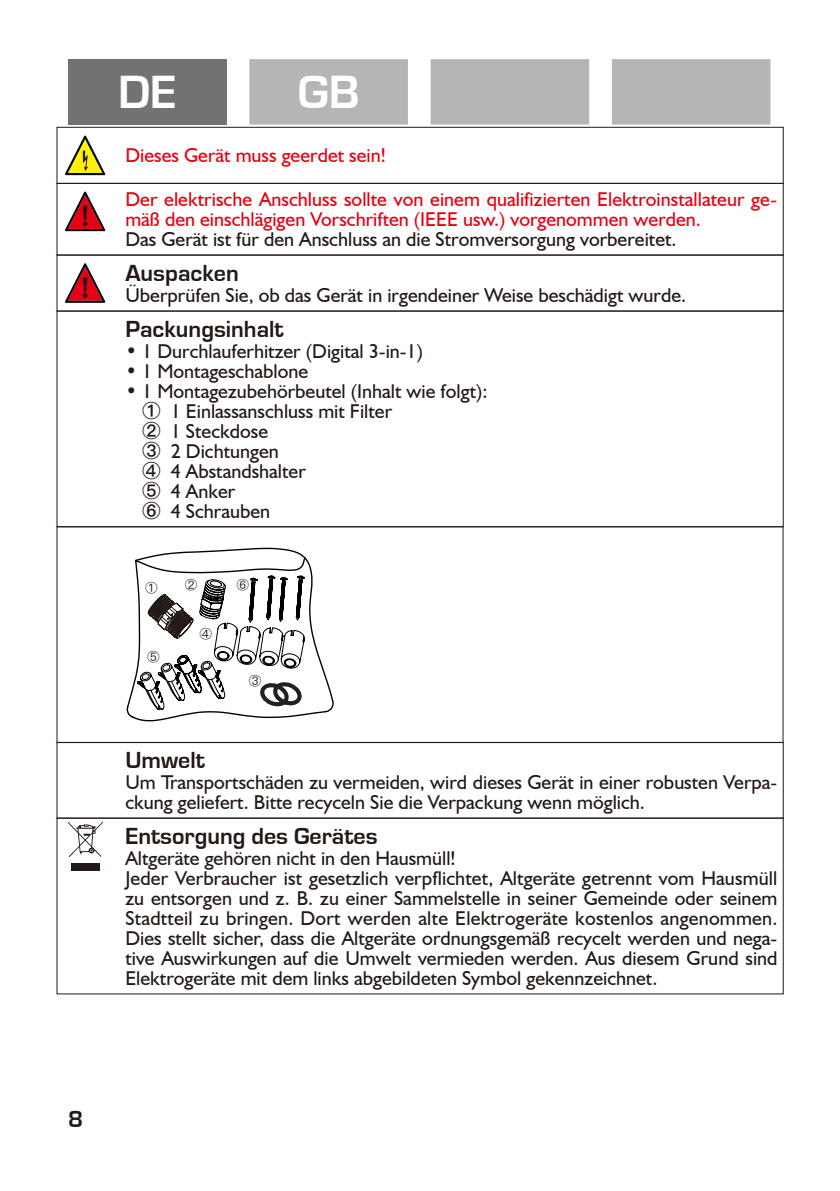
<style>
.page{position:relative;width:840px;height:1191px;background:#fff}
.page>*{position:absolute;margin:0;border:0;box-sizing:border-box;transform-origin:0 0}
.t1{font:700 48px "Eurostile";color:#fff}
.正文-标题{font:700 24px "Eurostile";color:#231916}
.正文{font:20px/20px "Humanist 521 BT";color:#231916}
.正文-红色{font:20px/20px "Humanist 521 BT";color:#e60013}
.正文-2{font:12px "Ping Fang HK";color:#231916}
.s1{font-family:"Ping Fang HK";font-weight:500;font-size:18px}
</style>
<div class="page">
<div style="left:68px;top:59px;width:158px;height:66px;background:#727272"></div>
<svg style="left:249px;top:59px;width:521px;height:66px;background:#bbbbbc"></svg>
<div style="left:57px;top:127px;width:726px;height:57px;border:1px solid #231916"></div>
<svg style="left:65px;top:136px;width:40px;height:39px"></svg>
<svg style="left:65px;top:263px;width:40px;height:40px"></svg>
<div style="left:57px;top:255px;width:726px;height:56px;border:1px solid #231916"></div>
<div style="left:57px;top:817px;width:726px;height:177px;border:1px solid #231916"></div>
<svg style="left:65px;top:192px;width:40px;height:39px"></svg>
<div style="left:57px;top:526px;width:725px;height:217px;border:1px solid #231916"></div>
<svg style="left:68px;top:821px;width:34px;height:36px"></svg>
<div style="left:71px;top:864px;width:29px;height:7px;background:#231916"></div>
<svg style="left:126px;top:547px;width:208px;height:175px"></svg>
<h1 class="t1" style="left:118px;top:66px;width:60px">DE</h1>
<h1 class="t1" style="left:298px;top:66px;width:63px">GB</h1>
<p class="正文-红色" style="left:125px;top:145px;width:262px">Dieses Gerät muss geerdet sein!</p>
<p class="正文-红色" style="left:125px;top:189px;width:653px">Der elektrische Anschluss sollte von einem qualifizierten Elektroinstallateur ge&shy;mäß den einschlägigen Vorschriften (IEEE usw.) vorgenommen werden.</p>
<p class="正文" style="left:125px;top:229px;width:552px">Das Gerät ist für den Anschluss an die Stromversorgung vorbereitet.</p>
<p class="正文-标题" style="left:125px;top:260px;width:115px">Auspacken</p>
<p class="正文" style="left:125px;top:285px;width:562px">Überprüfen Sie, ob das Gerät in irgendeiner Weise beschädigt wurde.</p>
<p class="正文-标题" style="left:125px;top:316px;width:160px">Packungsinhalt</p>
<p class="正文" style="left:125px;top:340px;width:299px">• 1 Durchlauferhitzer (Digital 3-in-1)</p>
<p class="正文" style="left:125px;top:360px;width:184px">• 1 Montageschablone</p>
<p class="正文" style="left:125px;top:380px;width:363px">• 1 Montagezubehörbeutel (Inhalt wie folgt):</p>
<p class="正文" style="left:142px;top:400px;width:251px"><span class="s1">①</span> 1 Einlassanschluss mit Filter</p>
<p class="正文" style="left:142px;top:420px;width:127px"><span class="s1">②</span> 1 Steckdose</p>
<p class="正文" style="left:142px;top:440px;width:138px"><span class="s1">③</span> 2 Dichtungen</p>
<p class="正文" style="left:142px;top:460px;width:165px"><span class="s1">④</span> 4 Abstandshalter</p>
<p class="正文" style="left:142px;top:480px;width:94px"><span class="s1">⑤</span> 4 Anker</p>
<p class="正文" style="left:142px;top:500px;width:129px"><span class="s1">⑥</span> 4 Schrauben</p>
<p class="正文-2" style="left:145px;top:580px;width:13px">①</p>
<p class="正文-2" style="left:185px;top:577px;width:13px">②</p>
<p class="正文-2" style="left:147px;top:649px;width:13px">⑤</p>
<p class="正文-2" style="left:200px;top:626px;width:13px">④</p>
<p class="正文-2" style="left:236px;top:577px;width:13px">⑥</p>
<p class="正文-2" style="left:249px;top:674px;width:13px">③</p>
<p class="正文-标题" style="left:125px;top:747px;width:81px">Umwelt</p>
<p class="正文" style="left:125px;top:772px;width:653px">Um Transportschäden zu vermeiden, wird dieses Gerät in einer robusten Verpa&shy;ckung geliefert. Bitte recyceln Sie die Verpackung wenn möglich.</p>
<p class="正文-标题" style="left:125px;top:823px;width:254px">Entsorgung des Gerätes</p>
<p class="正文" style="left:125px;top:847px;width:331px">Altgeräte gehören nicht in den Hausmüll!</p>
<p class="正文" style="left:125px;top:867px;width:653px;text-align:justify">Jeder Verbraucher ist gesetzlich verpflichtet, Altgeräte getrennt vom Hausmüll zu entsorgen und z. B. zu einer Sammelstelle in seiner Gemeinde oder seinem Stadtteil zu bringen. Dort werden alte Elektrogeräte kostenlos angenommen.<br>Dies stellt sicher, dass die Altgeräte ordnungsgemäß recycelt werden und nega&shy;tive Auswirkungen auf die Umwelt vermieden werden. Aus diesem Grund sind Elektrogeräte mit dem links abgebildeten Symbol gekennzeichnet.</p>
<p class="正文-标题" style="left:68px;top:1106px;width:17px">8</p>
</div>
